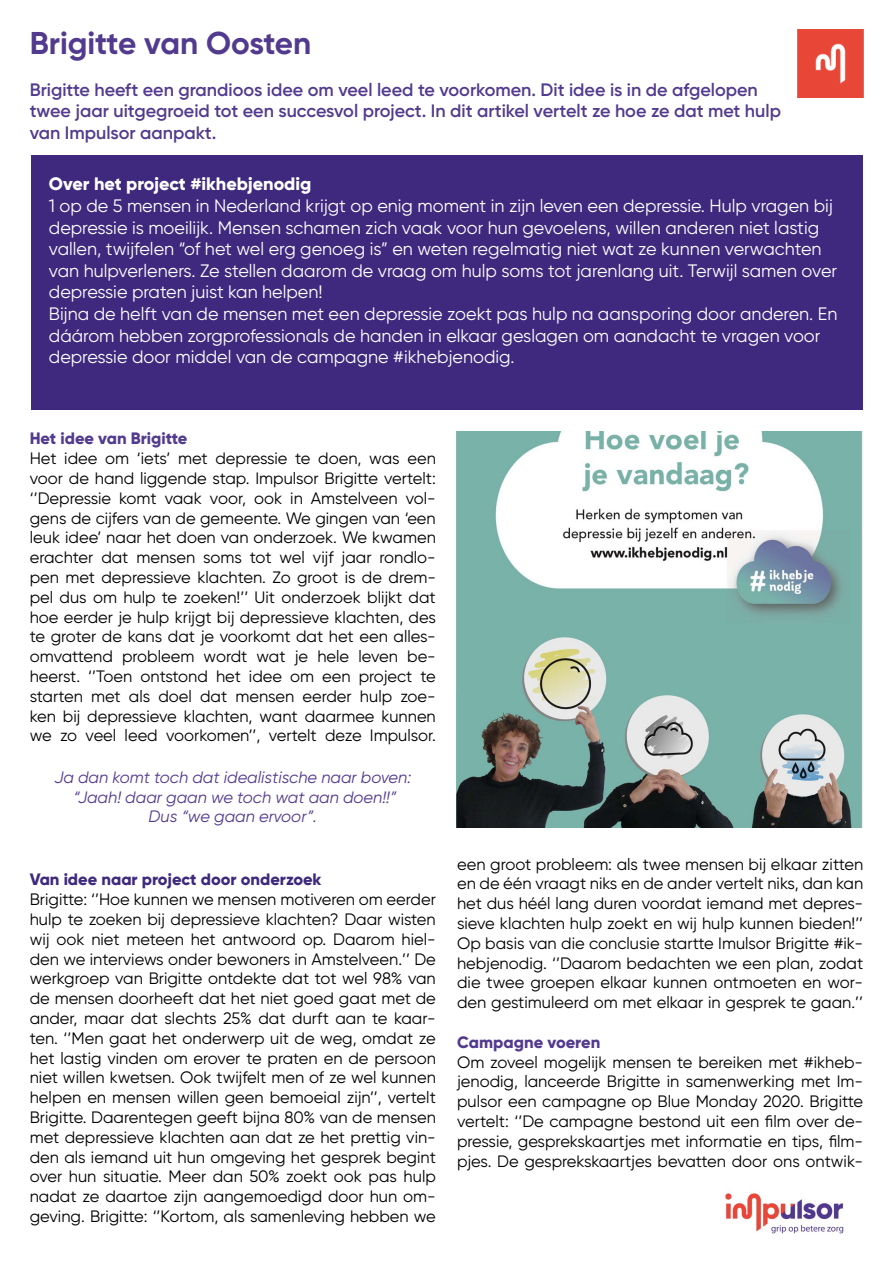
<style>
.page{position:relative;width:893px;height:1263px;background:#fff}
.page>*{position:absolute;margin:0;border:0;box-sizing:border-box;transform-origin:0 0}
.t1{font:700 31.5px "Gilroy";color:#523a8f}
.t2{font:18px/21.6px "Gilroy";color:#fff}
.t3{font:600 18px/21.6px "Gilroy";color:#523a8f}
.t4{font:800 18px "Gilroy";color:#fff}
.t5{font:16.5px/19.8px "Gilroy";color:#000;text-align:justify}
.t6{font:italic 16.5px/19.8px "Gilroy";color:#523a8f;text-align:center}
.t7{font:800 16.5px "Gilroy";color:#523a8f}
.t8{font:800 16.5px "Gilroy";color:#3e297e}
</style>
<div class="page">
<img style="left:456px;top:432px;width:406px;height:395px">
<img style="left:725px;top:1192px;width:119px;height:41px">
<img style="left:797px;top:30px;width:66px;height:68px">
<div style="left:31px;top:155px;width:831px;height:254px;background:#3e297e"></div>
<h1 class="t1" style="left:30px;top:23px;width:283px">Brigitte van Oosten</h1>
<p class="t3" style="left:30px;top:79px;width:753px">Brigitte heeft een grandioos idee om veel leed te voorkomen. Dit idee is in de afgelopen twee jaar uitgegroeid tot een succesvol project. In dit artikel vertelt ze hoe ze dat met hulp van Impulsor aanpakt.</p>
<p class="t4" style="left:49px;top:173px;width:264px">Over het project #ikhebjenodig</p>
<p class="t2" style="left:49px;top:195px;width:790px">1 op de 5 mensen in Nederland krijgt op enig moment in zijn leven een depressie. Hulp vragen bij depressie is moeilijk. Mensen schamen zich vaak voor hun gevoelens, willen anderen niet lastig vallen, twijfelen “of het wel erg genoeg is” en weten regelmatig niet wat ze kunnen verwachten van hulpverleners. Ze stellen daarom de vraag om hulp soms tot jarenlang uit. Terwijl samen over depressie praten juist kan helpen!<br>Bijna de helft van de mensen met een depressie zoekt pas hulp na aansporing door anderen. En dáárom hebben zorgprofessionals de handen in elkaar geslagen om aandacht te vragen voor depressie door middel van de campagne #ikhebjenodig.</p>
<p class="t7" style="left:30px;top:428px;width:159px">Het idee van Brigitte</p>
<p class="t5" style="left:30px;top:448px;width:408px">Het idee om ‘iets’ met depressie te doen, was een voor de hand liggende stap. Impulsor Brigitte vertelt: ‘’Depressie komt vaak voor, ook in Amstelveen vol&shy;gens de cijfers van de gemeente. We gingen van ‘een leuk idee’ naar het doen van onderzoek. We kwamen erachter dat mensen soms tot wel vijf jaar rondlo&shy;pen met depressieve klachten. Zo groot is de drem&shy;pel dus om hulp te zoeken!’’ Uit onderzoek blijkt dat hoe eerder je hulp krijgt bij depressieve klachten, des te groter de kans dat je voorkomt dat het een alles&shy;omvattend probleem wordt wat je hele leven be&shy;heerst. ‘’Toen ontstond het idee om een project te starten met als doel dat mensen eerder hulp zoe&shy;ken bij depressieve klachten, want daarmee kunnen we zo veel leed voorkomen’’, vertelt deze Impulsor.</p>
<p class="t6" style="left:54px;top:767px;width:358px">Ja dan komt toch dat idealistische naar boven: “Jaah! daar gaan we toch wat aan doen!!”<br>Dus “we gaan ervoor”.</p>
<p class="t8" style="left:30px;top:869px;width:293px">Van idee naar project door onderzoek</p>
<p class="t5" style="left:30px;top:889px;width:408px">Brigitte: ‘’Hoe kunnen we mensen motiveren om eerder hulp te zoeken bij depressieve klachten? Daar wisten wij ook niet meteen het antwoord op. Daarom hiel&shy;den we interviews onder bewoners in Amstelveen.’’ De werkgroep van Brigitte ontdekte dat tot wel 98% van de mensen doorheeft dat het niet goed gaat met de ander, maar dat slechts 25% dat durft aan te kaar&shy;ten. ‘’Men gaat het onderwerp uit de weg, omdat ze het lastig vinden om erover te praten en de persoon niet willen kwetsen. Ook twijfelt men of ze wel kunnen helpen en mensen willen geen bemoeial zijn’’, vertelt Brigitte. Daarentegen geeft bijna 80% van de mensen met depressieve klachten aan dat ze het prettig vin&shy;den als iemand uit hun omgeving het gesprek begint over hun situatie. Meer dan 50% zoekt ook pas hulp nadat ze daartoe zijn aangemoedigd door hun om&shy;geving. Brigitte: ‘’Kortom, als samenleving hebben we</p>
<p class="t5" style="left:457px;top:854px;width:408px">een groot probleem: als twee mensen bij elkaar zitten en de één vraagt niks en de ander vertelt niks, dan kan het dus héél lang duren voordat iemand met depres&shy;sieve klachten hulp zoekt en wij hulp kunnen bieden!’’ Op basis van die conclusie startte Imulsor Brigitte #ik&shy;hebjenodig. ‘’Daarom bedachten we een plan, zodat die twee groepen elkaar kunnen ontmoeten en wor&shy;den gestimuleerd om met elkaar in gesprek te gaan.’’</p>
<p class="t7" style="left:457px;top:1032px;width:145px">Campagne voeren</p>
<p class="t5" style="left:457px;top:1052px;width:408px">Om zoveel mogelijk mensen te bereiken met #ikheb&shy;jenodig, lanceerde Brigitte in samenwerking met Im&shy;pulsor een campagne op Blue Monday 2020. Brigitte vertelt: ‘’De campagne bestond uit een film over de&shy;pressie, gesprekskaartjes met informatie en tips, film&shy;pjes. De gesprekskaartjes bevatten door ons ontwik-</p>
</div>
